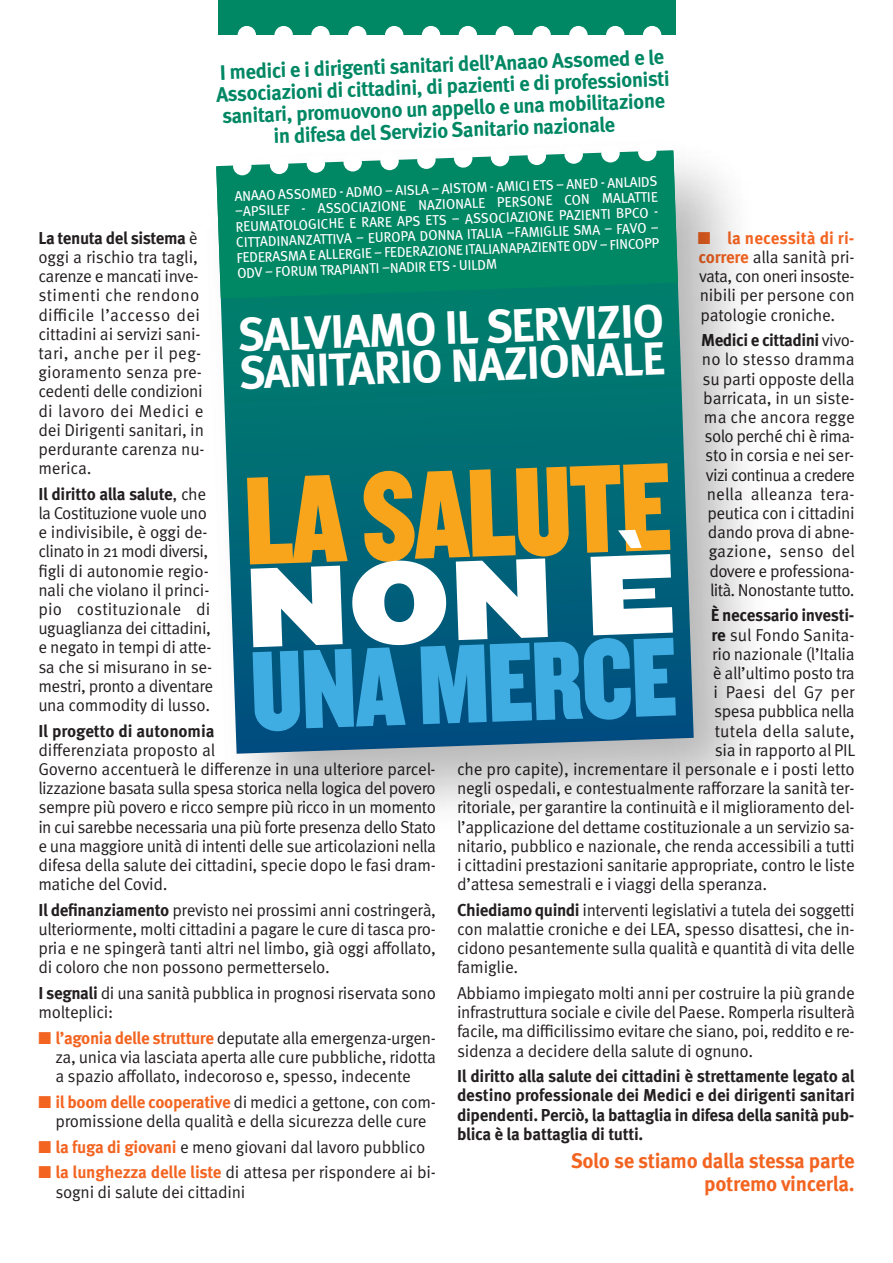
<style>
.page{position:relative;width:893px;height:1263px;background:#fff}
.page>*{position:absolute;margin:0;border:0;box-sizing:border-box;transform-origin:0 0}
.t1{font:130.2px "Knockout HTF70 Full Welterwt";color:#f9a51b;scale:.89 1}
.t2{font:117.9px "Knockout HTF74 Full Sumo";color:#fff;scale:.89 1}
.t3{font:116.55px "Knockout HTF70 Full Welterwt";color:#40ade2;scale:.89 1}
.t4{font:700 46.8px "Meta Pro";color:#fff}
.t5{font:700 46.35px "Meta Pro";color:#fff}
.t6{font:700 21px/21.9px "Meta Pro";color:#008764;text-align:center}
.t7{font:700 21px "Meta Pro";letter-spacing:-.015em;color:#f36421}
.t8{font:17.25px/19.2px "Meta Pro";letter-spacing:-.015em;color:#231f20}
.t9{font:700 17.25px/19.2px "Meta Pro";letter-spacing:-.02em;color:#231f20;text-align:justify}
.t10{font:17.25px "Meta Pro";letter-spacing:.01em;color:#231f20}
.t11{font:14.1px/15.5px "Meta Pro";color:#fff;text-align:justify}
.s1{color:#f36421}
.s2{font-weight:700;color:#f36421}
.s3{font-weight:700}
.s4{font-size:116.85px}
</style>
<div class="page">
<svg style="left:218px;top:150px;width:476px;height:604px;background:#0e6e7d"></svg>
<svg style="left:216px;top:151px;width:462px;height:147px;background:#0a8b6a"></svg>
<div style="left:233px;top:157px;width:19px;height:19px;background:#fff;border-radius:50%"></div>
<div style="left:270px;top:155px;width:18px;height:19px;background:#fff;border-radius:50%"></div>
<div style="left:306px;top:154px;width:19px;height:19px;background:#fff;border-radius:50%"></div>
<div style="left:343px;top:153px;width:19px;height:19px;background:#fff;border-radius:50%"></div>
<div style="left:380px;top:152px;width:19px;height:18px;background:#fff;border-radius:50%"></div>
<div style="left:417px;top:150px;width:19px;height:19px;background:#fff;border-radius:50%"></div>
<div style="left:454px;top:149px;width:19px;height:19px;background:#fff;border-radius:50%"></div>
<div style="left:491px;top:148px;width:18px;height:19px;background:#fff;border-radius:50%"></div>
<div style="left:527px;top:146px;width:19px;height:19px;background:#fff;border-radius:50%"></div>
<div style="left:564px;top:145px;width:19px;height:19px;background:#fff;border-radius:50%"></div>
<div style="left:601px;top:144px;width:19px;height:19px;background:#fff;border-radius:50%"></div>
<div style="left:638px;top:143px;width:19px;height:18px;background:#fff;border-radius:50%"></div>
<div style="left:218px;top:0;width:457px;height:35px;background:#008764"></div>
<div style="left:238px;top:26px;width:18px;height:18px;background:#fff;border-radius:50%"></div>
<div style="left:274px;top:26px;width:19px;height:18px;background:#fff;border-radius:50%"></div>
<div style="left:311px;top:26px;width:19px;height:18px;background:#fff;border-radius:50%"></div>
<div style="left:348px;top:26px;width:19px;height:18px;background:#fff;border-radius:50%"></div>
<div style="left:385px;top:26px;width:18px;height:18px;background:#fff;border-radius:50%"></div>
<div style="left:422px;top:26px;width:18px;height:18px;background:#fff;border-radius:50%"></div>
<div style="left:459px;top:26px;width:18px;height:18px;background:#fff;border-radius:50%"></div>
<div style="left:495px;top:26px;width:19px;height:18px;background:#fff;border-radius:50%"></div>
<div style="left:532px;top:26px;width:19px;height:18px;background:#fff;border-radius:50%"></div>
<div style="left:569px;top:26px;width:19px;height:18px;background:#fff;border-radius:50%"></div>
<div style="left:606px;top:26px;width:18px;height:18px;background:#fff;border-radius:50%"></div>
<div style="left:643px;top:26px;width:18px;height:18px;background:#fff;border-radius:50%"></div>
<p class="t6" style="left:215px;top:63px;width:455px;rotate:-2deg">I medici e i dirigenti sanitari dell’Anaao Assomed e le Associazioni di cittadini, di pazienti e di professionisti sanitari, promuovono un appello e una mobilitazione in difesa del Servizio Sanitario nazionale</p>
<p class="t11" style="left:234px;top:188px;width:425px;rotate:-2deg">ANAAO ASSOMED - ADMO – AISLA – AISTOM - AMICI ETS – ANED - ANLAIDS –APSILEF - ASSOCIAZIONE NAZIONALE PERSONE CON MALATTIE REUMATOLOGICHE E RARE APS ETS – ASSOCIAZIONE PAZIENTI BPCO - CITTADINANZATTIVA – EUROPA DONNA ITALIA –FAMIGLIE SMA – FAVO – FEDERASMA E ALLERGIE – FEDERAZIONE ITALIANAPAZIENTE ODV – FINCOPP ODV – FORUM TRAPIANTI –NADIR ETS - UILDM</p>
<p class="t8" style="left:698px;top:230px;width:159px;text-align:justify"><span class="s1">■</span> <span class="s2">la necessità di ri&shy;correre</span> alla sanità pri&shy;vata, con oneri insoste&shy;nibili per persone con patologie croniche.</p>
<p class="t8" style="left:701px;top:332px;width:155px;text-align:center"><span class="s3">Medici e cittadini</span> vivo&shy;no lo stesso dramma su parti opposte della barricata, in un siste&shy;ma che ancora regge solo perché chi è rima&shy;sto in corsia e nei ser&shy;vizi continua a credere nella alleanza tera&shy;peutica con i cittadini dando prova di abne&shy;gazione, senso del dovere e professiona&shy;lità. Nonostante tutto.</p>
<p class="t9" style="left:711px;top:607px;width:145px">È necessario investi-</p>
<p class="t8" style="left:712px;top:626px;width:144px"><span class="s3">re</span> sul Fondo Sanita-</p>
<p class="t8" style="left:712px;top:645px;width:144px">rio nazionale (l’Italia</p>
<p class="t8" style="left:713px;top:665px;width:143px">è all’ultimo posto tra</p>
<p class="t10" style="left:714px;top:686px;width:143px">i Paesi del G7 per</p>
<p class="t8" style="left:714px;top:703px;width:142px">spesa pubblica nella</p>
<p class="t10" style="left:715px;top:724px;width:141px">tutela della salute,</p>
<p class="t8" style="left:715px;top:741px;width:142px">sia in rapporto al PIL</p>
<p class="t8" style="left:457px;top:761px;width:399px">che pro capite), incrementare il personale e i posti letto</p>
<p class="t8" style="left:457px;top:780px;width:399px">negli ospedali, e contestualmente rafforzare la sanità ter-</p>
<p class="t8" style="left:457px;top:799px;width:399px">ritoriale, per garantire la continuità e il miglioramento del-</p>
<p class="t8" style="left:457px;top:818px;width:399px">l’applicazione del dettame costituzionale a un servizio sa-</p>
<p class="t8" style="left:457px;top:837px;width:399px">nitario, pubblico e nazionale, che renda accessibili a tutti</p>
<p class="t8" style="left:457px;top:857px;width:399px">i cittadini prestazioni sanitarie appropriate, contro le liste</p>
<p class="t8" style="left:457px;top:876px;width:312px">d’attesa semestrali e i viaggi della speranza.</p>
<p class="t8" style="left:457px;top:901px;width:399px;text-align:justify"><span class="s3">Chiediamo quindi</span> interventi legislativi a tutela dei soggetti con malattie croniche e dei LEA, spesso disattesi, che in&shy;cidono pesantemente sulla qualità e quantità di vita delle famiglie.</p>
<p class="t8" style="left:457px;top:985px;width:399px;text-align:justify">Abbiamo impiegato molti anni per costruire la più grande infrastruttura sociale e civile del Paese. Romperla risulterà facile, ma difficilissimo evitare che siano, poi, reddito e re&shy;sidenza a decidere della salute di ognuno.</p>
<p class="t9" style="left:457px;top:1068px;width:399px">Il diritto alla salute dei cittadini è strettamente legato al destino professionale dei Medici e dei dirigenti sanitari dipendenti. Perciò, la battaglia in difesa della sanità pub&shy;blica è la battaglia di tutti.</p>
<p class="t7" style="left:571px;top:1153px;width:286px">Solo se stiamo dalla stessa parte</p>
<p class="t7" style="left:704px;top:1176px;width:152px">potremo vincerla.</p>
<p class="t8" style="left:38px;top:229px;width:168px"><span class="s3">La tenuta del sistema</span> è oggi a rischio tra tagli, carenze e mancati inve&shy;stimenti che rendono difficile l’accesso dei cittadini ai servizi sani&shy;tari, anche per il peg&shy;gioramento senza pre&shy;cedenti delle condizioni di lavoro dei Medici e dei Dirigenti sanitari, in perdurante carenza nu&shy;merica.</p>
<p class="t8" style="left:38px;top:485px;width:176px"><span class="s3">Il diritto alla salute</span>, che la Costituzione vuole uno e indivisibile, è oggi de&shy;clinato in 21 modi diversi, figli di autonomie regio&shy;nali che violano il princi&shy;pio costituzionale di uguaglianza dei cittadini, e negato in tempi di atte&shy;sa che si misurano in se&shy;mestri, pronto a diventare una commodity di lusso.</p>
<p class="t8" style="left:38px;top:722px;width:399px"><span class="s3">Il progetto di autonomia<br></span>differenziata proposto al<br>Governo accentuerà le differenze in una ulteriore parcel&shy;lizzazione basata sulla spesa storica nella logica del povero sempre più povero e ricco sempre più ricco in un momento in cui sarebbe necessaria una più forte presenza dello Stato e una maggiore unità di intenti delle sue articolazioni nella difesa della salute dei cittadini, specie dopo le fasi dram&shy;matiche del Covid.</p>
<p class="t8" style="left:38px;top:901px;width:399px;text-align:justify"><span class="s3">Il definanziamento</span> previsto nei prossimi anni costringerà, ulteriormente, molti cittadini a pagare le cure di tasca pro&shy;pria e ne spingerà tanti altri nel limbo, già oggi affollato, di coloro che non possono permetterselo.</p>
<p class="t8" style="left:38px;top:985px;width:399px"><span class="s3">I segnali</span> di una sanità pubblica in prognosi riservata sono molteplici:</p>
<p class="t8" style="left:55px;top:1029px;width:382px;text-align:justify;text-indent:-17px"><span class="s1">■</span> <span class="s2">l’agonia delle strutture</span> deputate alla emergenza-urgen&shy;za, unica via lasciata aperta alle cure pubbliche, ridotta a spazio affollato, indecoroso e, spesso, indecente</p>
<p class="t8" style="left:38px;top:1093px;width:399px;text-align:center"><span class="s1">■</span> <span class="s2">il boom delle cooperative</span> di medici a gettone, con com&shy;promissione della qualità e della sicurezza delle cure</p>
<p class="t8" style="left:38px;top:1138px;width:389px"><span class="s1">■</span> <span class="s2">la fuga di giovani</span> e meno giovani dal lavoro pubblico</p>
<p class="t8" style="left:55px;top:1164px;width:382px;text-indent:-17px"><span class="s1">■</span> <span class="s2">la lunghezza delle liste</span> di attesa per rispondere ai bi&shy;sogni di salute dei cittadini</p>
<p class="t4" style="left:237px;top:317px;width:428px;rotate:-2deg">SALVIAMO IL SERVIZIO</p>
<p class="t5" style="left:238px;top:355px;width:428px;rotate:-2deg">SANITARIO NAZIONALE</p>
<p class="t1" style="left:243px;top:478px;width:482px;rotate:-2deg">LA SALUTE</p>
<p class="t2" style="left:241px;top:541px;width:490px;rotate:-2deg">NON È</p>
<p class="t3" style="left:249px;top:653px;width:481px;rotate:-2deg"><span class="s4">UNA</span> MERCE</p>
</div>
